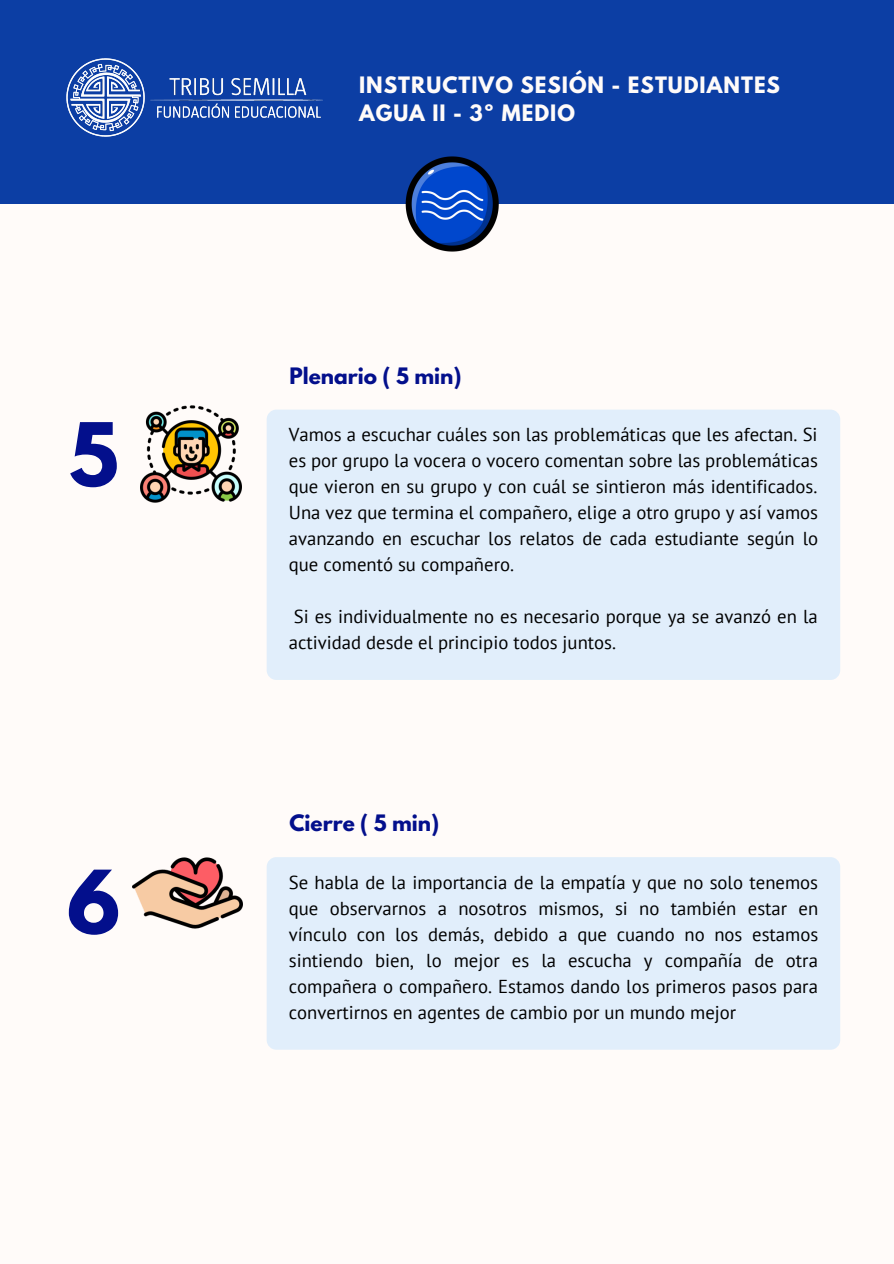
<style>
.page{position:relative;width:894px;height:1264px;background:#fff}
.page>*{position:absolute;margin:0;border:0;box-sizing:border-box;transform-origin:0 0}
.t1{font:700 77.55px "League Spartan";color:#030f8c}
.t2{font:700 20.1px "League Spartan";color:#030f8c}
.t3{font:700 19.95px "League Spartan";letter-spacing:.05em;color:#fffbf9}
.t4{font:18.75px/26px "PT Sans";color:#000;text-align:justify}
</style>
<div class="page">
<div style="left:0;top:0;width:893px;height:1263px;background:#fffbf9"></div>
<div style="left:0;top:0;width:893px;height:204px;background:#0c3ea4"></div>
<img style="left:66px;top:58px;width:257px;height:79px">
<img style="left:405px;top:156px;width:93px;height:96px">
<div style="left:266px;top:409px;width:574px;height:271px;background:#e1eefb;border-radius:10px"></div>
<div style="left:266px;top:857px;width:574px;height:192px;background:#e1eefb;border-radius:10px"></div>
<img style="left:140px;top:405px;width:102px;height:98px">
<img style="left:132px;top:857px;width:110px;height:72px">
<p class="t1" style="left:69px;top:416px;width:51px">5</p>
<p class="t1" style="left:67px;top:863px;width:55px">6</p>
<p class="t3" style="left:359px;top:75px;width:422px">INSTRUCTIVO SESIÓN - ESTUDIANTES</p>
<p class="t3" style="left:359px;top:103px;width:217px">AGUA II - 3º MEDIO</p>
<p class="t2" style="left:289px;top:366px;width:174px">Plenario ( 5 min)</p>
<p class="t4" style="left:289px;top:421px;width:530px">Vamos a escuchar cuáles son las problemáticas que les afectan. Si es por grupo la vocera o vocero comentan sobre las problemáticas que vieron en su grupo y con cuál se sintieron más identificados.<br>Una vez que termina el compañero, elige a otro grupo y así vamos avanzando en escuchar los relatos de cada estudiante según lo que comentó su compañero.</p>
<p class="t4" style="left:289px;top:603px;width:530px">Si es individualmente no es necesario porque ya se avanzó en la actividad desde el principio todos juntos.</p>
<p class="t2" style="left:289px;top:813px;width:151px">Cierre ( 5 min)</p>
<p class="t4" style="left:289px;top:869px;width:530px">Se habla de la importancia de la empatía y que no solo tenemos que observarnos a nosotros mismos, si no también estar en vínculo con los demás, debido a que cuando no nos estamos sintiendo bien, lo mejor es la escucha y compañía de otra compañera o compañero. Estamos dando los primeros pasos para convertirnos en agentes de cambio por un mundo mejor</p>
</div>
